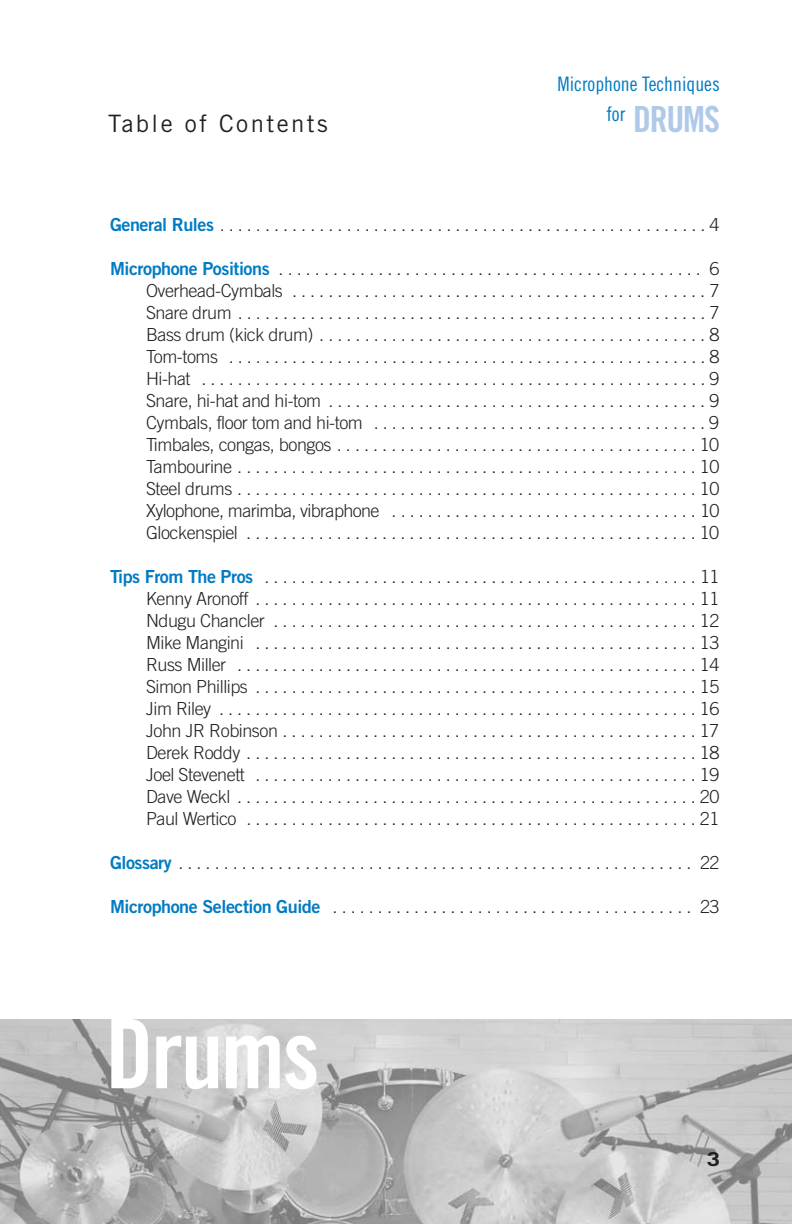
<style>
.page{position:relative;width:792px;height:1224px;background:#fff}
.page>*{position:absolute;margin:0;border:0;box-sizing:border-box;transform-origin:0 0}
.t1{font:96px "Trade Gothic Bold Cond Twenty";letter-spacing:-.025em;color:#fff}
.t2{font:36px "Trade Gothic Bold Cond Twenty";letter-spacing:-.035em;color:#aec9e9}
.t3{font:24px "Trade Gothic";letter-spacing:.1em;color:#231f20}
.t4{font:20px "Trade Gothic Cond Eighteen";color:#007bc3}
.t5{font:700 19.2px "Trade Gothic";color:#231f20;scale:1.25 1}
.t6{font:300 18px/22px "Trade Gothic";letter-spacing:-.025em;color:#231f20;text-align:justify}
.s1{font-family:"Trade Gothic Bold Two";font-weight:400;color:#007bc3}
</style>
<div class="page">
<img style="left:0;top:1020px;width:792px;height:204px">
<h3 class="t3" style="left:108px;top:115px;width:221px">Table of Contents</h3>
<p class="t4" style="left:558px;top:76px;width:164px">Microphone Techniques</p>
<p class="t4" style="left:606px;top:106px;width:20px">for</p>
<h2 class="t2" style="left:633px;top:106px;width:88px">DRUMS</h2>
<p class="t6" style="left:110px;top:215px;width:611px"><span class="s1">General Rules</span> . . . . . . . . . . . . . . . . . . . . . . . . . . . . . . . . . . . . . . . . . . . . . . . . . . . . . . 4</p>
<p class="t6" style="left:146px;top:259px;width:575px;text-indent:-36px"><span class="s1">Microphone Positions</span> . . . . . . . . . . . . . . . . . . . . . . . . . . . . . . . . . . . . . . . . . . . . . . . 6<br>Overhead-Cymbals . . . . . . . . . . . . . . . . . . . . . . . . . . . . . . . . . . . . . . . . . . . . . . 7<br>Snare drum . . . . . . . . . . . . . . . . . . . . . . . . . . . . . . . . . . . . . . . . . . . . . . . . . . . . 7<br>Bass drum (kick drum) . . . . . . . . . . . . . . . . . . . . . . . . . . . . . . . . . . . . . . . . . . . 8<br>Tom-toms . . . . . . . . . . . . . . . . . . . . . . . . . . . . . . . . . . . . . . . . . . . . . . . . . . . . . 8<br>Hi-hat . . . . . . . . . . . . . . . . . . . . . . . . . . . . . . . . . . . . . . . . . . . . . . . . . . . . . . . . 9<br>Snare, hi-hat and hi-tom . . . . . . . . . . . . . . . . . . . . . . . . . . . . . . . . . . . . . . . . . . 9<br>Cymbals, floor tom and hi-tom . . . . . . . . . . . . . . . . . . . . . . . . . . . . . . . . . . . . . 9<br>Timbales, congas, bongos . . . . . . . . . . . . . . . . . . . . . . . . . . . . . . . . . . . . . . . . 10<br>Tambourine . . . . . . . . . . . . . . . . . . . . . . . . . . . . . . . . . . . . . . . . . . . . . . . . . . . 10<br>Steel drums . . . . . . . . . . . . . . . . . . . . . . . . . . . . . . . . . . . . . . . . . . . . . . . . . . . 10<br>Xylophone, marimba, vibraphone . . . . . . . . . . . . . . . . . . . . . . . . . . . . . . . . . . 10<br>Glockenspiel . . . . . . . . . . . . . . . . . . . . . . . . . . . . . . . . . . . . . . . . . . . . . . . . . . 10</p>
<p class="t6" style="left:146px;top:567px;width:575px;text-indent:-36px"><span class="s1">Tips From The Pros</span> . . . . . . . . . . . . . . . . . . . . . . . . . . . . . . . . . . . . . . . . . . . . . . . . 11<br>Kenny Aronoff . . . . . . . . . . . . . . . . . . . . . . . . . . . . . . . . . . . . . . . . . . . . . . . . . 11<br>Ndugu Chancler . . . . . . . . . . . . . . . . . . . . . . . . . . . . . . . . . . . . . . . . . . . . . . . 12<br>Mike Mangini . . . . . . . . . . . . . . . . . . . . . . . . . . . . . . . . . . . . . . . . . . . . . . . . . 13<br>Russ Miller . . . . . . . . . . . . . . . . . . . . . . . . . . . . . . . . . . . . . . . . . . . . . . . . . . . 14<br>Simon Phillips . . . . . . . . . . . . . . . . . . . . . . . . . . . . . . . . . . . . . . . . . . . . . . . . . 15<br>Jim Riley . . . . . . . . . . . . . . . . . . . . . . . . . . . . . . . . . . . . . . . . . . . . . . . . . . . . . 16<br>John JR Robinson . . . . . . . . . . . . . . . . . . . . . . . . . . . . . . . . . . . . . . . . . . . . . . 17<br>Derek Roddy . . . . . . . . . . . . . . . . . . . . . . . . . . . . . . . . . . . . . . . . . . . . . . . . . . 18<br>Joel Stevenett . . . . . . . . . . . . . . . . . . . . . . . . . . . . . . . . . . . . . . . . . . . . . . . . . 19<br>Dave Weckl . . . . . . . . . . . . . . . . . . . . . . . . . . . . . . . . . . . . . . . . . . . . . . . . . . . 20<br>Paul Wertico . . . . . . . . . . . . . . . . . . . . . . . . . . . . . . . . . . . . . . . . . . . . . . . . . . 21</p>
<p class="t6" style="left:110px;top:853px;width:611px"><span class="s1">Glossary</span> . . . . . . . . . . . . . . . . . . . . . . . . . . . . . . . . . . . . . . . . . . . . . . . . . . . . . . . . . 22</p>
<p class="t6" style="left:110px;top:897px;width:611px"><span class="s1">Microphone Selection Guide</span> . . . . . . . . . . . . . . . . . . . . . . . . . . . . . . . . . . . . . . . . 23</p>
<h1 class="t1" style="left:106px;top:1019px;width:216px">Drums</h1>
<p class="t5" style="left:707px;top:1152px;width:12px">3</p>
</div>
